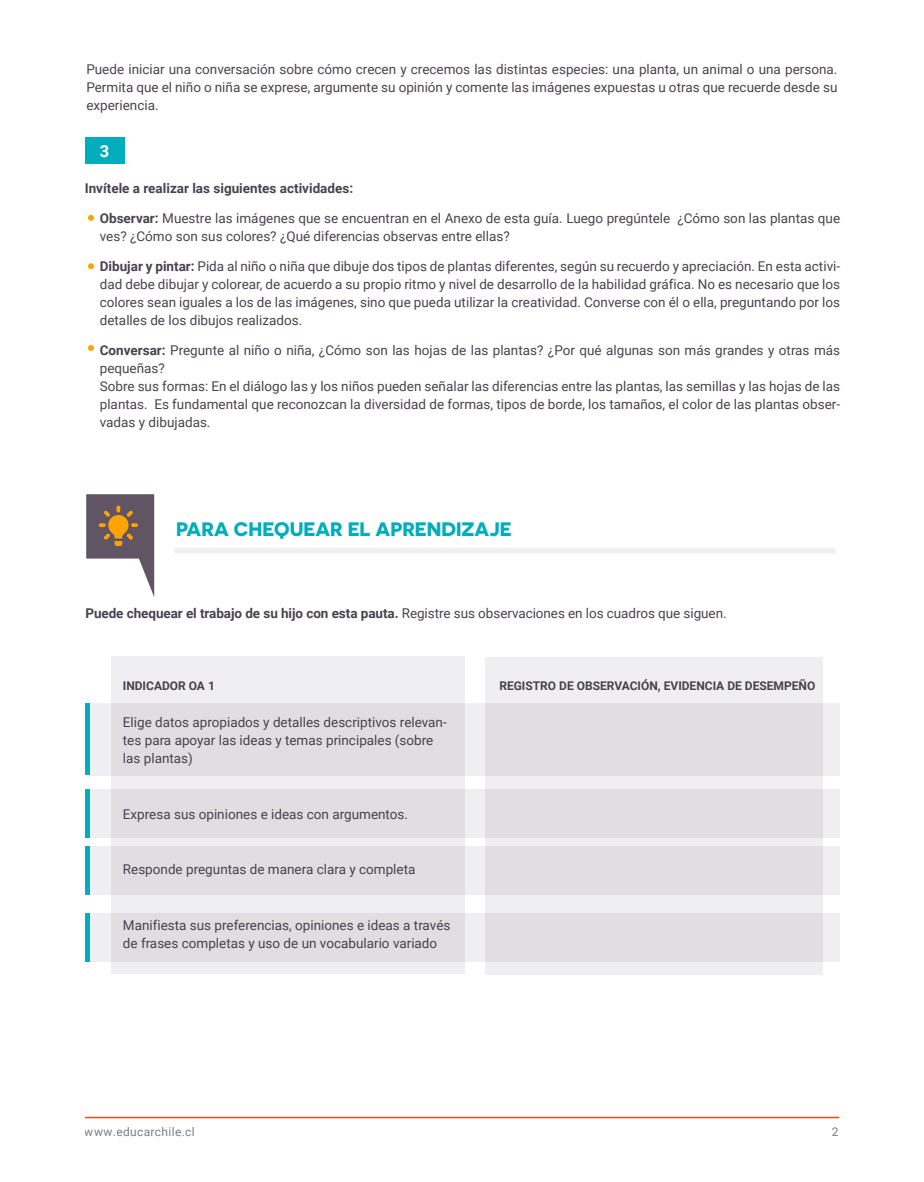
<style>
.page{position:relative;width:924px;height:1182px;background:#fff}
.page>*{position:absolute;margin:0;border:0;box-sizing:border-box;transform-origin:0 0}
.t1{font:700 19.5px "Novecentosanswide";color:#00adbc}
.t2{font:700 16.5px "Roboto";color:#fff}
.t3{font:13.5px/18px "Roboto";color:#49424f}
.t4{font:13.5px/18px "Roboto";color:#4a404e}
.t5{font:700 13.5px "Roboto";color:#49424f}
.t6{font:700 12px "Roboto";color:#4a404e}
.t7{font:12px "Roboto";letter-spacing:.03em;color:#3f4551}
.s1{font-weight:700}
</style>
<div class="page">
<hr style="left:85px;top:1117px;width:754px;height:1px;background:#ff4612">
<div style="left:86px;top:138px;width:39px;height:26px;background:#00adbc"></div>
<svg style="left:88px;top:215px;width:6px;height:6px"></svg>
<svg style="left:88px;top:263px;width:6px;height:6px"></svg>
<svg style="left:88px;top:345px;width:6px;height:6px"></svg>
<div style="left:111px;top:656px;width:354px;height:318px;background:#efeef0"></div>
<div style="left:485px;top:657px;width:338px;height:318px;background:#efeef0"></div>
<div style="left:174px;top:548px;width:662px;height:6px;background:#f0f0f3"></div>
<svg style="left:90px;top:703px;width:750px;height:72px;fill:#e1dee2"></svg>
<div style="left:85px;top:703px;width:5px;height:72px;background:#00adbc"></div>
<svg style="left:88px;top:789px;width:752px;height:49px;fill:#e1dee2"></svg>
<div style="left:85px;top:789px;width:5px;height:48px;background:#00adbc"></div>
<svg style="left:88px;top:846px;width:752px;height:49px;fill:#e1dee2"></svg>
<div style="left:85px;top:846px;width:5px;height:48px;background:#00adbc"></div>
<svg style="left:88px;top:913px;width:752px;height:49px;fill:#e1dee2"></svg>
<div style="left:85px;top:914px;width:5px;height:48px;background:#00adbc"></div>
<svg style="left:86px;top:494px;width:68px;height:103px"></svg>
<p class="t3" style="left:86px;top:60px;width:753px;text-align:justify">Puede iniciar una conversación sobre cómo crecen y crecemos las distintas especies: una planta, un animal o una persona.<br>Permita que el niño o niña se exprese, argumente su opinión y comente las imágenes expuestas u otras que recuerde desde su experiencia.</p>
<p class="t2" style="left:100px;top:140px;width:11px">3</p>
<p class="t5" style="left:85px;top:178px;width:270px">Invítele a realizar las siguientes actividades:</p>
<p class="t3" style="left:100px;top:208px;width:742px"><span class="s1">Observar:</span> Muestre las imágenes que se encuentran en el Anexo de esta guía. Luego pregúntele ¿Cómo son las plantas que ves? ¿Cómo son sus colores? ¿Qué diferencias observas entre ellas?</p>
<p class="t3" style="left:100px;top:256px;width:742px;text-align:justify"><span class="s1">Dibujar y pintar:</span> Pida al niño o niña que dibuje dos tipos de plantas diferentes, según su recuerdo y apreciación. En esta activi&shy;dad debe dibujar y colorear, de acuerdo a su propio ritmo y nivel de desarrollo de la habilidad gráfica. No es necesario que los colores sean iguales a los de las imágenes, sino que pueda utilizar la creatividad. Converse con él o ella, preguntando por los detalles de los dibujos realizados.</p>
<p class="t3" style="left:100px;top:340px;width:742px"><span class="s1">Conversar:</span> Pregunte al niño o niña, ¿Cómo son las hojas de las plantas? ¿Por qué algunas son más grandes y otras más pequeñas?<br>Sobre sus formas: En el diálogo las y los niños pueden señalar las diferencias entre las plantas, las semillas y las hojas de las plantas. Es fundamental que reconozcan la diversidad de formas, tipos de borde, los tamaños, el color de las plantas obser&shy;vadas y dibujadas.</p>
<h1 class="t1" style="left:176px;top:517px;width:337px">PARA CHEQUEAR EL APRENDIZAJE</h1>
<p class="t3" style="left:85px;top:603px;width:643px"><span class="s1">Puede chequear el trabajo de su hijo con esta pauta.</span> Registre sus observaciones en los cuadros que siguen.</p>
<p class="t6" style="left:123px;top:677px;width:94px">INDICADOR OA 1</p>
<p class="t6" style="left:499px;top:677px;width:317px">REGISTRO DE OBSERVACIÓN, EVIDENCIA DE DESEMPEÑO</p>
<p class="t4" style="left:123px;top:713px;width:325px">Elige datos apropiados y detalles descriptivos relevan&shy;tes para apoyar las ideas y temas principales (sobre las plantas)</p>
<p class="t4" style="left:123px;top:804px;width:287px">Expresa sus opiniones e ideas con argumentos.</p>
<p class="t4" style="left:123px;top:860px;width:294px">Responde preguntas de manera clara y completa</p>
<p class="t4" style="left:123px;top:915px;width:329px">Manifiesta sus preferencias, opiniones e ideas a través de frases completas y uso de un vocabulario variado</p>
<p class="t7" style="left:85px;top:1123px;width:111px">www.educarchile.cl</p>
<p class="t7" style="left:832px;top:1123px;width:8px">2</p>
</div>
